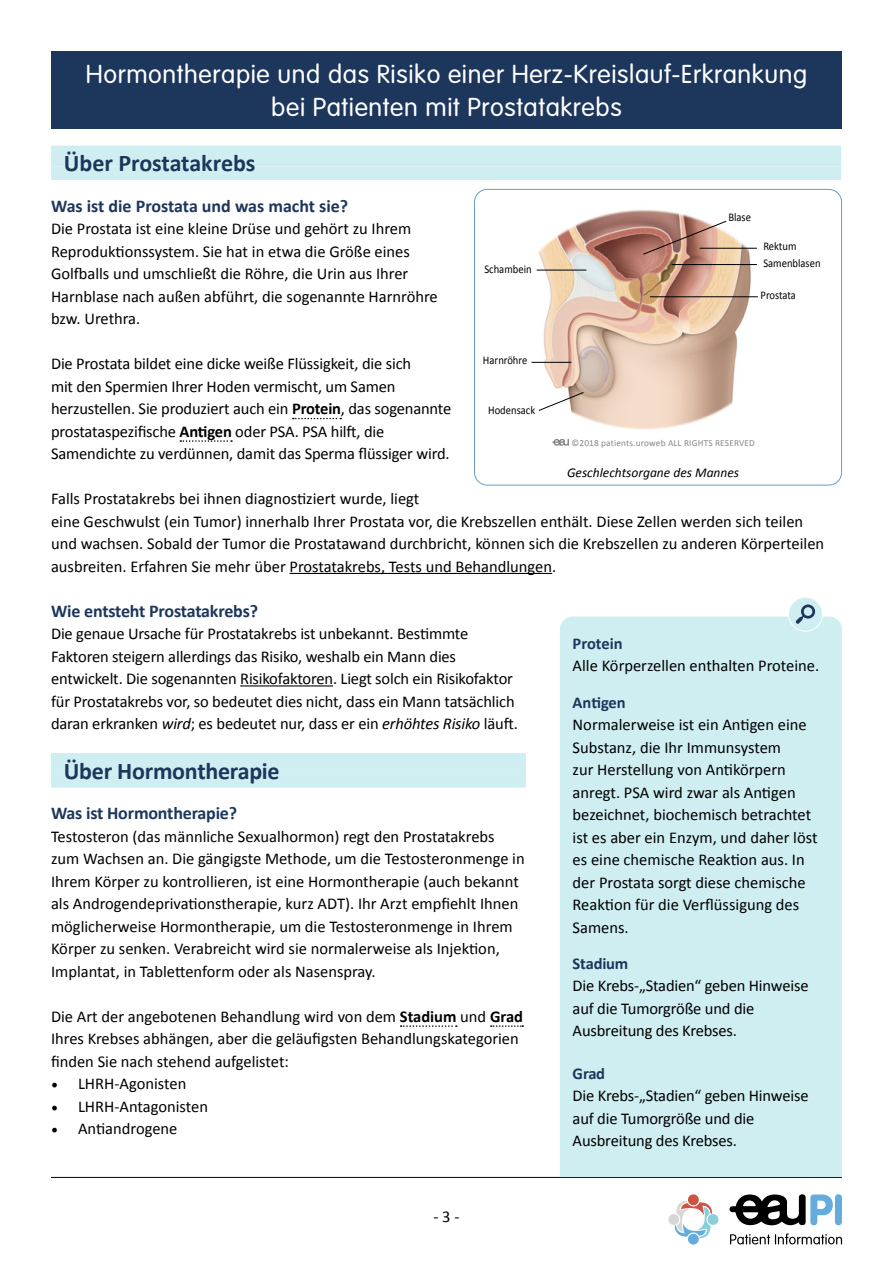
<style>
.page{position:relative;width:893px;height:1263px;background:#fff}
.page>*{position:absolute;margin:0;border:0;box-sizing:border-box;transform-origin:0 0}
.t1{font:300 25.5px/33px "VAG Rounded";letter-spacing:.025em;color:#fff;text-align:center}
.kop_met_lijn{font:700 24px "Calibri";letter-spacing:-.01em;color:#1c365c}
.t2{font:700 18px "Calibri";letter-spacing:-.01em;color:#1c365c}
.t3{font:16.5px/22.5px "Calibri";color:#000}
.t4{font:700 16.5px "Calibri";letter-spacing:-.01em;color:#1c365c}
.t5{font:italic 13.5px "Calibri";color:#000}
.t6{font:11.7px "Calibri";color:#000;scale:.9 1}
.t7{font:9.3px "Calibri";letter-spacing:.02em;color:#878787}
.s1{font-weight:700}
.s2{font-style:italic}
.s3{font-family:"Minion Pro";font-size:18px}
</style>
<div class="page">
<svg style="left:730px;top:1233px;width:112px;height:11px"></svg>
<svg style="left:729px;top:1194px;width:104px;height:32px"></svg>
<div style="left:835px;top:1194px;width:7px;height:31px;background:#63acdc;border-radius:4px"></div>
<svg style="left:668px;top:1194px;width:50px;height:50px"></svg>
<div style="left:51px;top:146px;width:790px;height:21px;background:#cfeef1"></div>
<div style="left:51px;top:167px;width:790px;height:13px;background:#cfeef1"></div>
<svg style="left:293px;top:418px;width:48px;height:1px"></svg>
<svg style="left:180px;top:440px;width:52px;height:2px"></svg>
<hr style="left:289px;top:573px;width:263px;height:1px;background:#000">
<hr style="left:240px;top:685px;width:93px;height:1px;background:#000">
<div style="left:51px;top:753px;width:475px;height:21px;background:#cfeef1"></div>
<div style="left:51px;top:774px;width:475px;height:14px;background:#cfeef1"></div>
<svg style="left:401px;top:1025px;width:56px;height:2px"></svg>
<svg style="left:491px;top:1025px;width:32px;height:2px"></svg>
<div style="left:51px;top:51px;width:791px;height:77px;background:#1c365c"></div>
<div style="left:474px;top:189px;width:368px;height:296px;border:1px solid #699cc7;border-radius:13px"></div>
<hr style="left:51px;top:1177px;width:791px;height:1px;background:#000">
<img style="left:535px;top:209px;width:220px;height:221px">
<svg style="left:642px;top:220px;width:85px;height:35px;background:#b8897a"></svg>
<svg style="left:538px;top:391px;width:46px;height:21px"></svg>
<hr style="left:531px;top:362px;width:40px;height:1px;background:#000">
<hr style="left:537px;top:270px;width:49px;height:1px;background:#000">
<hr style="left:650px;top:296px;width:108px;height:1px;background:#000">
<hr style="left:700px;top:248px;width:57px;height:1px;background:#000">
<hr style="left:672px;top:264px;width:85px;height:1px;background:#000">
<svg style="left:552px;top:439px;width:17px;height:7px"></svg>
<div style="left:560px;top:617px;width:282px;height:560px;background:#cfeef1"></div>
<div style="left:788px;top:597px;width:34px;height:34px;background:#cfeef1;border-radius:50%"></div>
<div style="left:788px;top:597px;width:35px;height:34px;border:1px solid #fff;border-radius:50%"></div>
<svg style="left:796px;top:604px;width:19px;height:20px"></svg>
<p class="t1" style="left:86px;top:57px;width:723px">Hormontherapie und das Risiko einer Herz-Kreislauf-Erkrankung bei Patienten mit Prostatakrebs</p>
<p class="kop_met_lijn" style="left:64px;top:148px;width:193px">Über Prostatakrebs</p>
<p class="t2" style="left:51px;top:194px;width:299px">Was ist die Prostata und was macht sie?</p>
<p class="t3" style="left:51px;top:216px;width:388px">Die Prostata ist eine kleine Drüse und gehört zu Ihrem Reproduktionssystem. Sie hat in etwa die Größe eines Golfballs und umschließt die Röhre, die Urin aus Ihrer Harnblase nach außen abführt, die sogenannte Harnröhre bzw. Urethra.</p>
<p class="t3" style="left:51px;top:351px;width:402px">Die Prostata bildet eine dicke weiße Flüssigkeit, die sich<br>mit den Spermien Ihrer Hoden vermischt, um Samen herzustellen. Sie produziert auch ein <span class="s1">Protein</span>, das sogenannte prostataspezifische <span class="s1">Antigen</span> oder PSA. PSA hilft, die Samendichte zu verdünnen, damit das Sperma flüssiger wird.</p>
<p class="t3" style="left:51px;top:486px;width:775px">Falls Prostatakrebs bei ihnen diagnostiziert wurde, liegt<br>eine Geschwulst (ein Tumor) innerhalb Ihrer Prostata vor, die Krebszellen enthält. Diese Zellen werden sich teilen und wachsen. Sobald der Tumor die Prostatawand durchbricht, können sich die Krebszellen zu anderen Körperteilen ausbreiten. Erfahren Sie mehr über Prostatakrebs, Tests und Behandlungen.</p>
<p class="t2" style="left:51px;top:599px;width:208px">Wie entsteht Prostatakrebs?</p>
<p class="t3" style="left:51px;top:621px;width:468px">Die genaue Ursache für Prostatakrebs ist unbekannt. Bestimmte Faktoren steigern allerdings das Risiko, weshalb ein Mann dies entwickelt. Die sogenannten Risikofaktoren. Liegt solch ein Risikofaktor für Prostatakrebs vor, so bedeutet dies nicht, dass ein Mann tatsächlich daran erkranken <span class="s2">wird</span>; es bedeutet nur, dass er ein <span class="s2">erhöhtes Risiko</span> läuft.</p>
<p class="kop_met_lijn" style="left:64px;top:756px;width:217px">Über Hormontherapie</p>
<p class="t2" style="left:51px;top:802px;width:188px">Was ist Hormontherapie?</p>
<p class="t3" style="left:51px;top:824px;width:475px">Testosteron (das männliche Sexualhormon) regt den Prostatakrebs zum Wachsen an. Die gängigste Methode, um die Testosteronmenge in Ihrem Körper zu kontrollieren, ist eine Hormontherapie (auch bekannt als Androgendeprivationstherapie, kurz ADT). Ihr Arzt empfiehlt Ihnen möglicherweise Hormontherapie, um die Testosteronmenge in Ihrem Körper zu senken. Verabreicht wird sie normalerweise als Injektion, Implantat, in Tablettenform oder als Nasenspray.</p>
<p class="t3" style="left:51px;top:1004px;width:474px">Die Art der angebotenen Behandlung wird von dem <span class="s1">Stadium</span> und <span class="s1">Grad<br></span>Ihres Krebses abhängen, aber die geläufigsten Behandlungskategorien finden Sie nach stehend aufgelistet:</p>
<p class="t3" style="left:51px;top:1071px;width:137px"><span class="s3">•</span> LHRH-Agonisten</p>
<p class="t3" style="left:51px;top:1094px;width:159px"><span class="s3">•</span> LHRH-Antagonisten</p>
<p class="t3" style="left:51px;top:1116px;width:128px"><span class="s3">•</span> Antiandrogene</p>
<p class="t6" style="left:728px;top:209px;width:27px">Blase</p>
<p class="t6" style="left:763px;top:239px;width:38px">Rektum</p>
<p class="t6" style="left:763px;top:256px;width:65px">Samenblasen</p>
<p class="t6" style="left:484px;top:262px;width:54px">Schambein</p>
<p class="t6" style="left:760px;top:288px;width:41px">Prostata</p>
<p class="t6" style="left:483px;top:353px;width:51px">Harnröhre</p>
<p class="t6" style="left:488px;top:403px;width:54px">Hodensack</p>
<p class="t7" style="left:572px;top:437px;width:185px">©2018 patients.uroweb ALL RIGHTS RESERVED</p>
<p class="t5" style="left:567px;top:464px;width:174px">Geschlechtsorgane des Mannes</p>
<p class="t4" style="left:573px;top:633px;width:52px">Protein</p>
<p class="t3" style="left:573px;top:654px;width:248px">Alle Körperzellen enthalten Proteine.</p>
<p class="t4" style="left:573px;top:692px;width:55px">Antigen</p>
<p class="t3" style="left:573px;top:712px;width:246px">Normalerweise ist ein Antigen eine<br>Substanz, die Ihr Immunsystem<br>zur Herstellung von Antikörpern anregt. PSA wird zwar als Antigen bezeichnet, biochemisch betrachtet ist es aber ein Enzym, und daher löst es eine chemische Reaktion aus. In der Prostata sorgt diese chemische<br>Reaktion für die Verflüssigung des<br>Samens.</p>
<p class="t4" style="left:573px;top:953px;width:57px">Stadium</p>
<p class="t3" style="left:573px;top:974px;width:237px">Die Krebs-„Stadien“ geben Hinweise auf die Tumorgröße und die<br>Ausbreitung des Krebses.</p>
<p class="t4" style="left:573px;top:1063px;width:34px">Grad</p>
<p class="t3" style="left:573px;top:1084px;width:237px">Die Krebs-„Stadien“ geben Hinweise auf die Tumorgröße und die<br>Ausbreitung des Krebses.</p>
<p class="t3" style="left:433px;top:1204px;width:27px">- 3 -</p>
</div>
